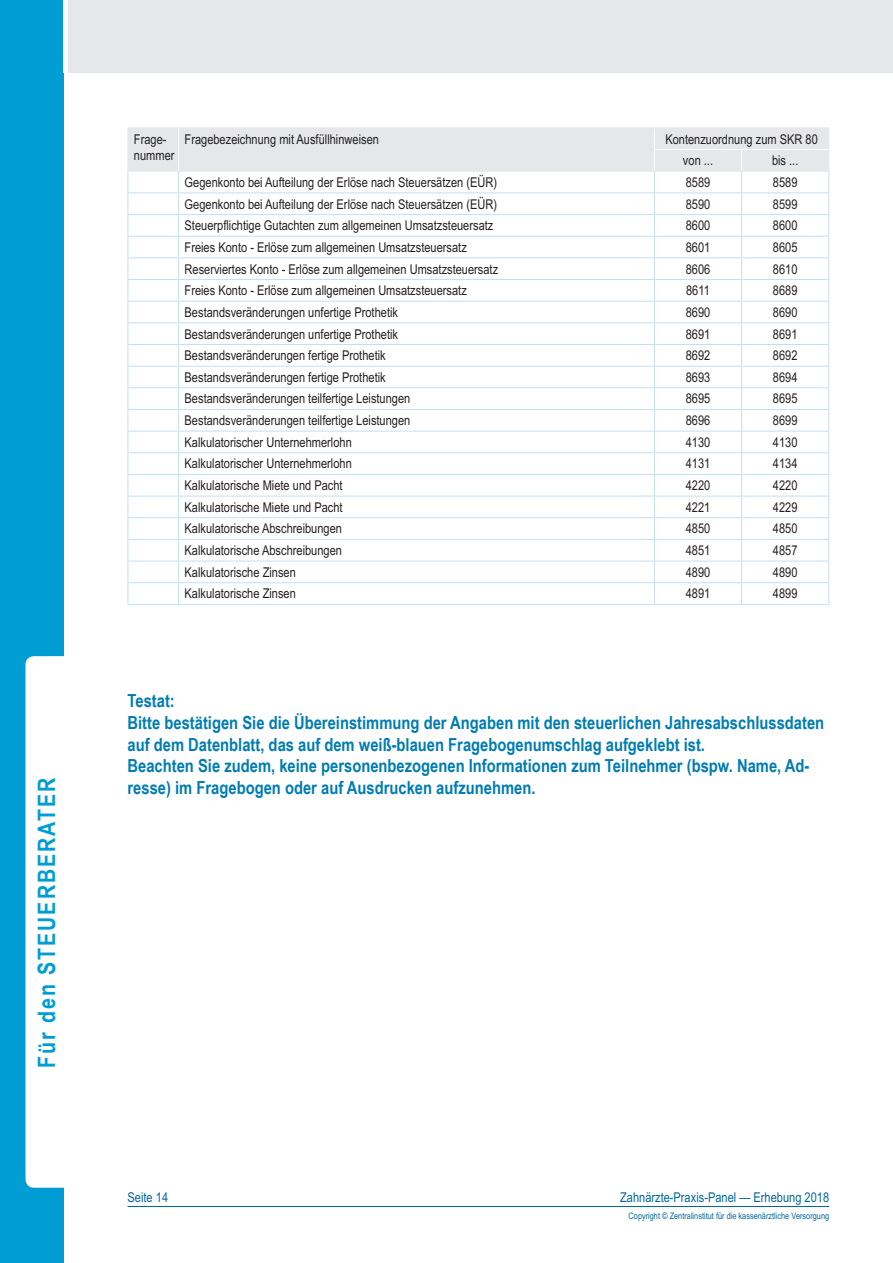
<style>
.page{position:relative;width:893px;height:1263px;background:#fff}
.page>*{position:absolute;margin:0;border:0;box-sizing:border-box;transform-origin:0 0}
.t1{font:700 24px "Arial Narrow";letter-spacing:.08em;color:#009dd4}
.t2{font:700 18px/21.6px "Arial Narrow";color:#007cb2}
.t3{font:13.5px/16.2px "Arial Narrow";color:#231f20}
.t4{font:13.5px "Arial Narrow";color:#006898}
.t5{font:9px "Arial Narrow";color:#006898}
</style>
<div class="page">
<hr style="left:128px;top:1206px;width:701px;height:1px;background:#006898">
<div style="left:0;top:0;width:64px;height:1263px;background:#009dd4"></div>
<div style="left:64px;top:0;width:829px;height:72px;background:#e6e7e9"></div>
<div style="left:26px;top:656px;width:38px;height:532px;background:#fff"></div>
<hr style="left:128px;top:604px;width:51px;height:1px;background:#c3e0f2">
<hr style="left:179px;top:604px;width:475px;height:1px;background:#c3e0f2">
<hr style="left:654px;top:604px;width:88px;height:1px;background:#c3e0f2">
<hr style="left:742px;top:604px;width:87px;height:1px;background:#c3e0f2">
<svg style="left:128px;top:128px;width:701px;height:476px"></svg>
<hr style="left:64px;top:0;width:4px;height:72px;background:#fff">
<h1 class="t1" style="left:33px;top:1068px;width:291px;rotate:-90deg">Für den STEUERBERATER</h1>
<p class="t3" style="left:134px;top:131px;width:42px">Frage&shy;nummer</p>
<p class="t3" style="left:185px;top:131px;width:196px">Fragebezeichnung mit Ausfüllhinweisen</p>
<p class="t3" style="left:683px;top:128px;width:136px;line-height:21.6px;text-indent:-18px">Kontenzuordnung zum SKR 80 von ...</p>
<p class="t3" style="left:772px;top:152px;width:28px">bis ...</p>
<p class="t3" style="left:185px;top:174px;width:314px">Gegenkonto bei Aufteilung der Erlöse nach Steuersätzen (EÜR)</p>
<p class="t3" style="left:686px;top:174px;width:26px">8589</p>
<p class="t3" style="left:773px;top:174px;width:26px">8589</p>
<p class="t3" style="left:185px;top:196px;width:314px">Gegenkonto bei Aufteilung der Erlöse nach Steuersätzen (EÜR)</p>
<p class="t3" style="left:686px;top:196px;width:26px">8590</p>
<p class="t3" style="left:773px;top:196px;width:26px">8599</p>
<p class="t3" style="left:185px;top:217px;width:310px">Steuerpflichtige Gutachten zum allgemeinen Umsatzsteuersatz</p>
<p class="t3" style="left:686px;top:217px;width:26px">8600</p>
<p class="t3" style="left:773px;top:217px;width:26px">8600</p>
<p class="t3" style="left:185px;top:239px;width:284px">Freies Konto - Erlöse zum allgemeinen Umsatzsteuersatz</p>
<p class="t3" style="left:686px;top:239px;width:26px">8601</p>
<p class="t3" style="left:773px;top:239px;width:26px">8605</p>
<p class="t3" style="left:185px;top:261px;width:315px">Reserviertes Konto - Erlöse zum allgemeinen Umsatzsteuersatz</p>
<p class="t3" style="left:686px;top:261px;width:26px">8606</p>
<p class="t3" style="left:773px;top:261px;width:26px">8610</p>
<p class="t3" style="left:185px;top:282px;width:284px">Freies Konto - Erlöse zum allgemeinen Umsatzsteuersatz</p>
<p class="t3" style="left:686px;top:282px;width:25px">8611</p>
<p class="t3" style="left:773px;top:282px;width:26px">8689</p>
<p class="t3" style="left:185px;top:304px;width:215px">Bestandsveränderungen unfertige Prothetik</p>
<p class="t3" style="left:686px;top:304px;width:26px">8690</p>
<p class="t3" style="left:773px;top:304px;width:26px">8690</p>
<p class="t3" style="left:185px;top:326px;width:215px">Bestandsveränderungen unfertige Prothetik</p>
<p class="t3" style="left:686px;top:326px;width:26px">8691</p>
<p class="t3" style="left:773px;top:326px;width:26px">8691</p>
<p class="t3" style="left:185px;top:347px;width:203px">Bestandsveränderungen fertige Prothetik</p>
<p class="t3" style="left:686px;top:347px;width:26px">8692</p>
<p class="t3" style="left:773px;top:347px;width:26px">8692</p>
<p class="t3" style="left:185px;top:369px;width:203px">Bestandsveränderungen fertige Prothetik</p>
<p class="t3" style="left:686px;top:369px;width:26px">8693</p>
<p class="t3" style="left:773px;top:369px;width:26px">8694</p>
<p class="t3" style="left:185px;top:391px;width:227px">Bestandsveränderungen teilfertige Leistungen</p>
<p class="t3" style="left:686px;top:391px;width:26px">8695</p>
<p class="t3" style="left:773px;top:391px;width:26px">8695</p>
<p class="t3" style="left:185px;top:412px;width:227px">Bestandsveränderungen teilfertige Leistungen</p>
<p class="t3" style="left:686px;top:412px;width:26px">8696</p>
<p class="t3" style="left:773px;top:412px;width:26px">8699</p>
<p class="t3" style="left:185px;top:434px;width:169px">Kalkulatorischer Unternehmerlohn</p>
<p class="t3" style="left:686px;top:434px;width:26px">4130</p>
<p class="t3" style="left:773px;top:434px;width:26px">4130</p>
<p class="t3" style="left:185px;top:456px;width:169px">Kalkulatorischer Unternehmerlohn</p>
<p class="t3" style="left:686px;top:456px;width:26px">4131</p>
<p class="t3" style="left:773px;top:456px;width:26px">4134</p>
<p class="t3" style="left:185px;top:477px;width:160px">Kalkulatorische Miete und Pacht</p>
<p class="t3" style="left:686px;top:477px;width:26px">4220</p>
<p class="t3" style="left:773px;top:477px;width:26px">4220</p>
<p class="t3" style="left:185px;top:499px;width:160px">Kalkulatorische Miete und Pacht</p>
<p class="t3" style="left:686px;top:499px;width:26px">4221</p>
<p class="t3" style="left:773px;top:499px;width:26px">4229</p>
<p class="t3" style="left:185px;top:520px;width:159px">Kalkulatorische Abschreibungen</p>
<p class="t3" style="left:686px;top:520px;width:26px">4850</p>
<p class="t3" style="left:773px;top:520px;width:26px">4850</p>
<p class="t3" style="left:185px;top:542px;width:159px">Kalkulatorische Abschreibungen</p>
<p class="t3" style="left:686px;top:542px;width:26px">4851</p>
<p class="t3" style="left:773px;top:542px;width:26px">4857</p>
<p class="t3" style="left:185px;top:564px;width:113px">Kalkulatorische Zinsen</p>
<p class="t3" style="left:686px;top:564px;width:26px">4890</p>
<p class="t3" style="left:773px;top:564px;width:26px">4890</p>
<p class="t3" style="left:185px;top:585px;width:113px">Kalkulatorische Zinsen</p>
<p class="t3" style="left:686px;top:585px;width:26px">4891</p>
<p class="t3" style="left:773px;top:585px;width:26px">4899</p>
<p class="t2" style="left:128px;top:690px;width:698px">Testat:<br>Bitte bestätigen Sie die Übereinstimmung der Angaben mit den steuerlichen Jahresabschlussdaten auf dem Datenblatt, das auf dem weiß-blauen Fragebogenumschlag aufgeklebt ist.<br>Beachten Sie zudem, keine personenbezogenen Informationen zum Teilnehmer (bspw. Name, Ad&shy;resse) im Fragebogen oder auf Ausdrucken aufzunehmen.</p>
<p class="t4" style="left:128px;top:1189px;width:42px">Seite 14</p>
<p class="t4" style="left:620px;top:1189px;width:211px">Zahnärzte-Praxis-Panel — Erhebung 2018</p>
<p class="t5" style="left:629px;top:1211px;width:202px">Copyright © Zentralinstitut für die kassenärztliche Versorgung</p>
</div>
